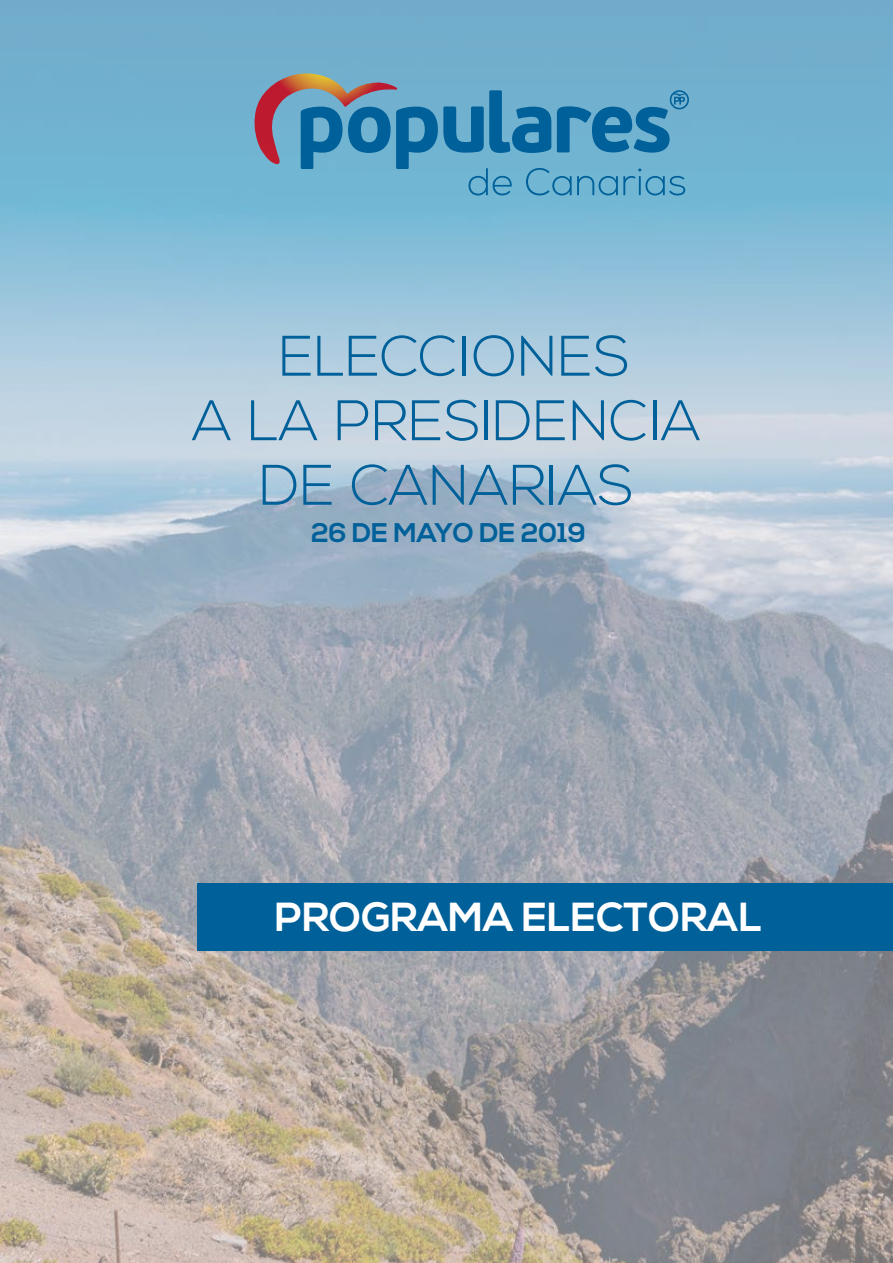
<style>
.page{position:relative;width:893px;height:1263px;background:#fff}
.page>*{position:absolute;margin:0;border:0;box-sizing:border-box;transform-origin:0 0}
.t1{font:300 57px/64.5px "Nexa";color:#006099;text-align:center}
.t2{font:700 40.5px "Nexa";color:#fff}
.t3{font:700 27px "Nexa";color:#006099}
</style>
<div class="page">
<img style="left:0;top:0;width:893px;height:1263px">
<svg style="left:253px;top:73px;width:436px;height:122px"></svg>
<div style="left:198px;top:884px;width:695px;height:67px;background:#006099"></div>
<p class="t1" style="left:192px;top:326px;width:510px">ELECCIONES<br>A LA PRESIDENCIA<br>DE CANARIAS</p>
<p class="t3" style="left:311px;top:517px;width:277px">26 DE MAYO DE 2019</p>
<p class="t2" style="left:275px;top:894px;width:489px">PROGRAMA ELECTORAL</p>
</div>
